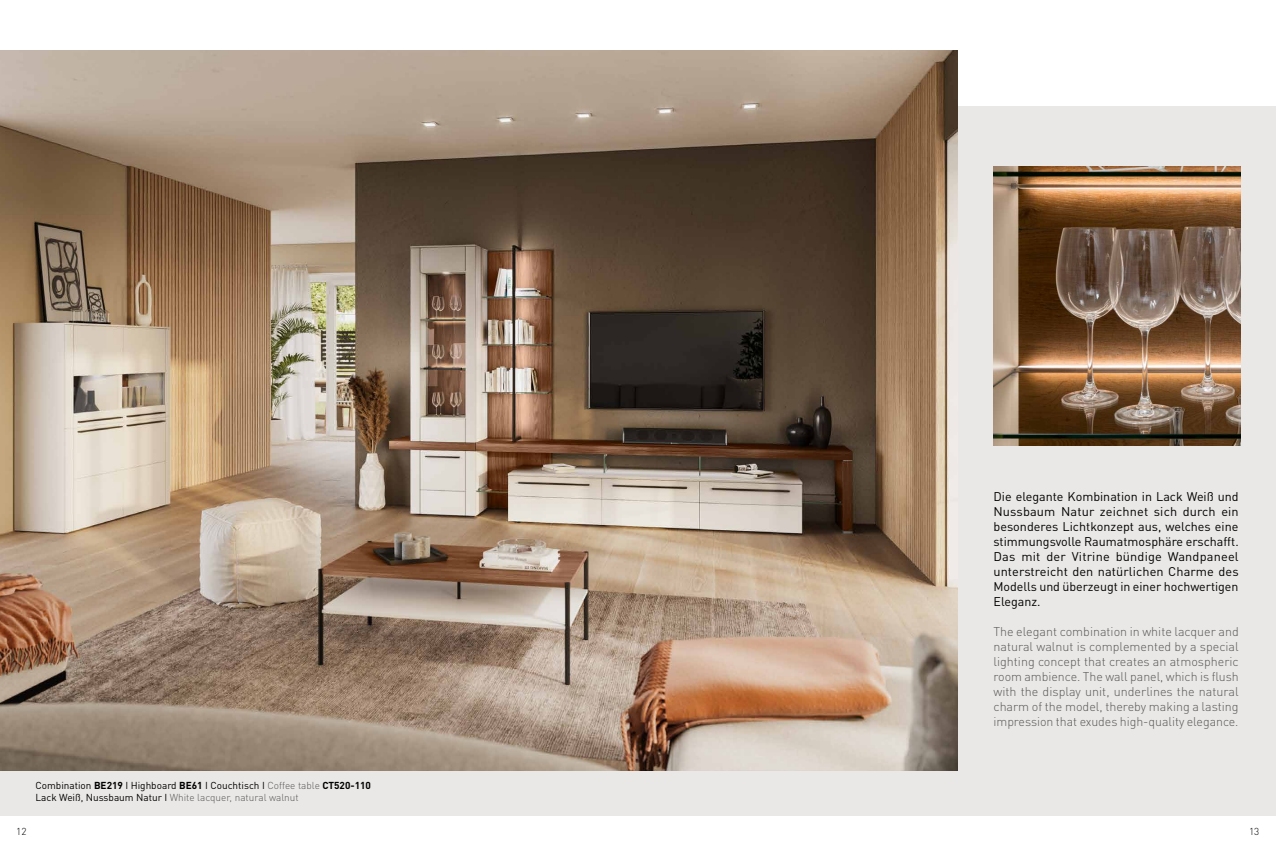
<style>
.page{position:relative;width:1276px;height:851px;background:#fff}
.page>*{position:absolute;margin:0;border:0;box-sizing:border-box;transform-origin:0 0}
.t1{font:300 12.5px/15px "DIN Pro";letter-spacing:-.005em;color:#575756;text-align:justify}
.t2{font:12.5px/15px "DIN Pro";color:#000;text-align:justify}
.t3{font:10px/12px "DIN Pro";color:#000}
.t4{font:300 10px "DIN Pro";color:#000}
.s1{font-weight:700}
.s2{font-weight:300;color:#575756}
</style>
<div class="page">
<div style="left:0;top:106px;width:1276px;height:710px;background:#eae8e6"></div>
<img style="left:993px;top:166px;width:247px;height:280px">
<img style="left:0;top:50px;width:957px;height:720px">
<p class="t3" style="left:35px;top:778px;width:337px">Combination <span class="s1">BE219</span> I Highboard <span class="s1">BE61</span> I Couchtisch I <span class="s2">Coffee table</span> <span class="s1">CT520-110<br></span>Lack Weiß, Nussbaum Natur I <span class="s2">White lacquer, natural walnut</span></p>
<p class="t2" style="left:993px;top:488px;width:247px">Die elegante Kombination in Lack Weiß und Nussbaum Natur zeichnet sich durch ein besonderes Lichtkonzept aus, welches eine stimmungsvolle Raumatmosphäre erschafft.<br>Das mit der Vitrine bündige Wandpaneel unterstreicht den natürlichen Charme des Modells und überzeugt in einer hochwertigen Eleganz.</p>
<p class="t1" style="left:993px;top:622px;width:247px">The elegant combination in white lacquer and natural walnut is complemented by a special lighting concept that creates an atmospheric room ambience. The wall panel, which is flush with the display unit, underlines the natural charm of the model, thereby making a lasting impression that exudes high-quality elegance.</p>
<p class="t4" style="left:16px;top:823px;width:12px">12</p>
<p class="t4" style="left:1249px;top:823px;width:12px">13</p>
</div>
